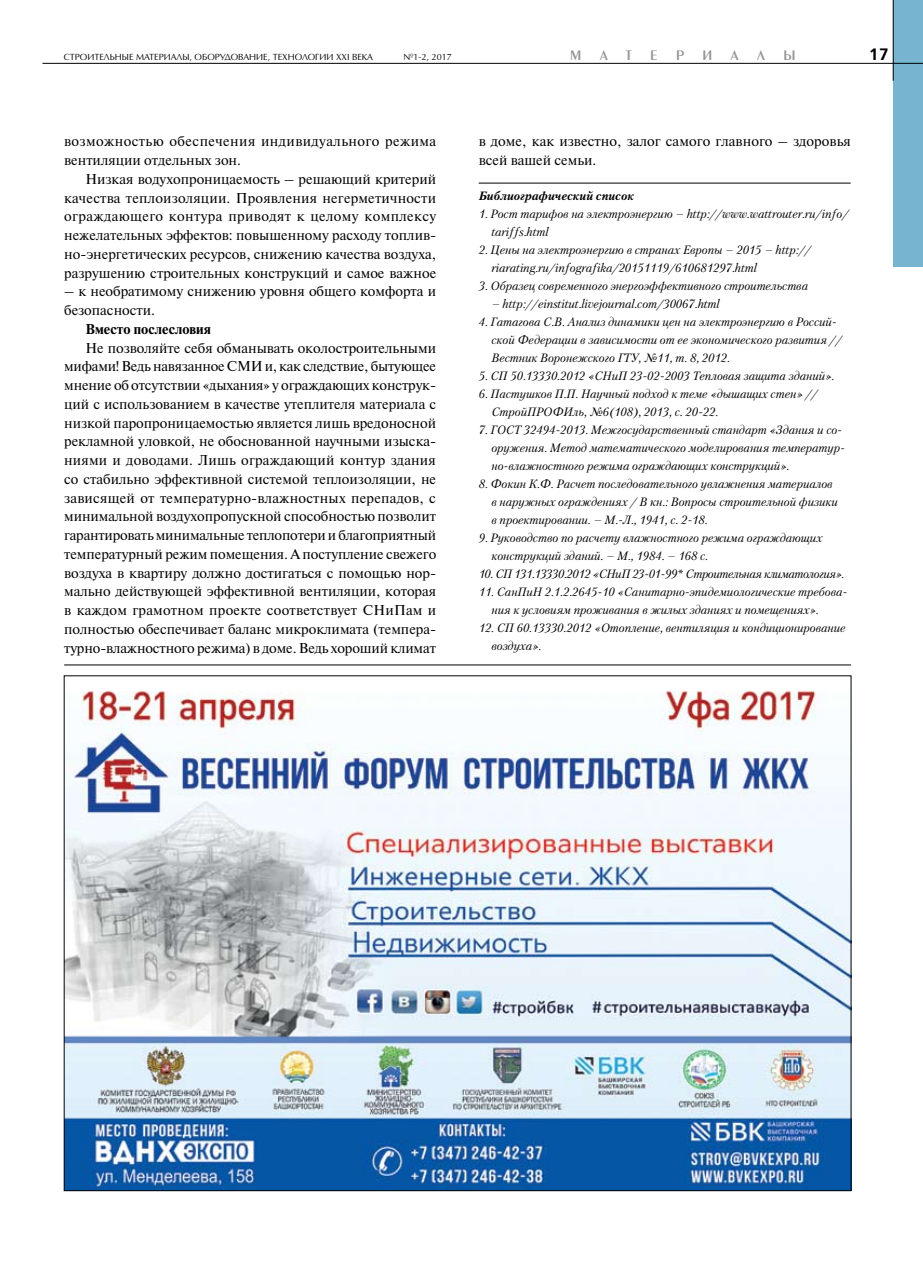
<style>
.page{position:relative;width:923px;height:1263px;background:#fff}
.page>*{position:absolute;margin:0;border:0;box-sizing:border-box;transform-origin:0 0}
.t1{font:700 16.5px "Free Set C";color:#000}
.t2{font:14.55px "Penta Demi";color:#939598}
.t3{font:14.25px/18.8px "Newton C";color:#000;text-align:justify}
.t4{font:14.25px/18.8px "Newton C";letter-spacing:.03em;color:#000}
.t5{font:700 14.25px "Newton C";color:#000}
.t6{font:italic 12px/18px "Petersburg C";color:#000}
.t7{font:italic 12px "Petersburg C";letter-spacing:-.03em;color:#000}
.t8{font:italic 700 12px "Petersburg C";color:#000}
.t9{font:9px "AG Opus";color:#000}
</style>
<div class="page">
<div style="left:893px;top:0;width:30px;height:267px;background:#76b4cf"></div>
<hr style="left:64px;top:664px;width:787px;height:1px;background:#000">
<img style="left:66px;top:691px;width:783px;height:498px">
<hr style="left:479px;top:183px;width:371px;height:1px;background:#000">
<hr style="left:893px;top:0;width:1px;height:81px;background:#000">
<hr style="left:43px;top:63px;width:880px;height:1px;background:#000">
<p class="t9" style="left:64px;top:51px;width:311px">СТРОИТЕЛЬНЫЕ МАТЕРИАЛЫ, ОБОРУДОВАНИЕ, ТЕХНОЛОГИИ XXI ВЕКА</p>
<p class="t9" style="left:404px;top:51px;width:50px">№1-2, 2017</p>
<p class="t2" style="left:570px;top:48px;width:13px">М</p>
<p class="t2" style="left:600px;top:48px;width:34px">А Т</p>
<p class="t2" style="left:650px;top:48px;width:9px">Е</p>
<p class="t2" style="left:676px;top:48px;width:9px">Р</p>
<p class="t2" style="left:702px;top:48px;width:11px">И</p>
<p class="t2" style="left:730px;top:48px;width:10px">А</p>
<p class="t2" style="left:757px;top:48px;width:9px">Л</p>
<p class="t2" style="left:783px;top:48px;width:14px">Ы</p>
<p class="t1" style="left:868px;top:45px;width:19px">17</p>
<p class="t4" style="left:64px;top:132px;width:373px">возможностью обеспечения индивидуального режима вентиляции отдельных зон.</p>
<p class="t3" style="left:64px;top:170px;width:374px;text-indent:21px">Низкая водухопроницаемость – решающий критерий качества теплоизоляции. Проявления негерметичности ограждающего контура приводят к целому комплексу нежелательных эффектов: повышенному расходу топлив&shy;но-энергетических ресурсов, снижению качества воздуха, разрушению строительных конструкций и самое важное</p>
<p class="t3" style="left:64px;top:282px;width:373px">– к необратимому снижению уровня общего комфорта и безопасности.</p>
<p class="t5" style="left:85px;top:321px;width:127px">Вместо послесловия</p>
<p class="t3" style="left:64px;top:338px;width:374px;text-indent:21px">Не позволяйте себя обманывать околостроительными мифами! Ведь навязанное СМИ и, как следствие, бытующее мнение об отсутствии «дыхания» у ограждающих конструк&shy;ций с использованием в качестве утеплителя материала с низкой паропроницаемостью является лишь вредоносной рекламной уловкой, не обоснованной научными изыска&shy;ниями и доводами. Лишь ограждающий контур здания со стабильно эффективной системой теплоизоляции, не зависящей от температурно-влажностных перепадов, с минимальной воздухопропускной способностью позволит гарантировать минимальные теплопотери и благоприятный температурный режим помещения. А поступление свежего воздуха в квартиру должно достигаться с помощью нор&shy;мально действующей эффективной вентиляции, которая в каждом грамотном проекте соответствует СНиПам и полностью обеспечивает баланс микроклимата (темпера&shy;турно-влажностного режима) в доме. Ведь хороший климат</p>
<p class="t3" style="left:479px;top:132px;width:374px">в доме, как известно, залог самого главного – здоровья всей вашей семьи.</p>
<p class="t8" style="left:479px;top:189px;width:157px">Библиографический список</p>
<p class="t6" style="left:491px;top:205px;width:358px;text-indent:-13px">1. Рост тарифов на электроэнергию – http://www.wattrouter.ru/info/ tariffs.html</p>
<p class="t6" style="left:491px;top:241px;width:321px;text-indent:-13px">2. Цены на электроэнергию в странах Европы – 2015 – http:// riarating.ru/infografika/20151119/610681297.html</p>
<p class="t6" style="left:479px;top:277px;width:331px">3. Образец современного энергоэффективного строительства</p>
<p class="t6" style="left:491px;top:295px;width:230px">– http://einstitut.livejournal.com/30067.html</p>
<p class="t6" style="left:491px;top:313px;width:352px;text-indent:-13px">4. Гатагова С.В. Анализ динамики цен на электроэнергию в Россий&shy;ской Федерации в зависимости от ее экономического развития //<br>Вестник Воронежского ГТУ, №11, т. 8, 2012.</p>
<p class="t6" style="left:479px;top:367px;width:357px">5. СП 50.13330.2012 «СНиП 23- 02-2003 Тепловая защита зданий».</p>
<p class="t6" style="left:491px;top:385px;width:328px;text-indent:-13px">6. Пастушков П.П. Научный подход к теме «дышащих стен» //<br>СтройПРОФИль, №6(108), 2013, с. 20-22.</p>
<p class="t6" style="left:491px;top:421px;width:355px;text-indent:-13px">7. ГОСТ 32494-2013. Межгосударственный стандарт «Здания и со&shy;оружения. Метод математического моделирования температур&shy;но- влажностного режима ограждающих конструкций».</p>
<p class="t6" style="left:491px;top:475px;width:348px;text-indent:-13px">8. Фокин К.Ф. Расчет последовательного увлажнения материалов в наружных ограждениях / В кн.: Вопросы строительной физики в проектировании. – М.-Л., 1941, с. 2- 18.</p>
<p class="t6" style="left:491px;top:529px;width:332px;text-indent:-13px">9. Руководство по расчету влажностного режима ограждающих конструкций зданий. – М., 1984. – 168 с.</p>
<p class="t7" style="left:479px;top:567px;width:367px">10. СП 131.13330.2012 «СНиП 23- 01-99* Строительная климатология».</p>
<p class="t6" style="left:491px;top:583px;width:357px;text-indent:-13px">11. СанПиН 2.1.2.2645- 10 «Санитарно-эпидемиологические требова&shy;ния к условиям проживания в жилых зданиях и помещениях».</p>
<p class="t6" style="left:491px;top:619px;width:356px;text-indent:-13px">12. СП 60.13330.2012 «Отопление, вентиляция и кондиционирование воздуха».</p>
</div>
